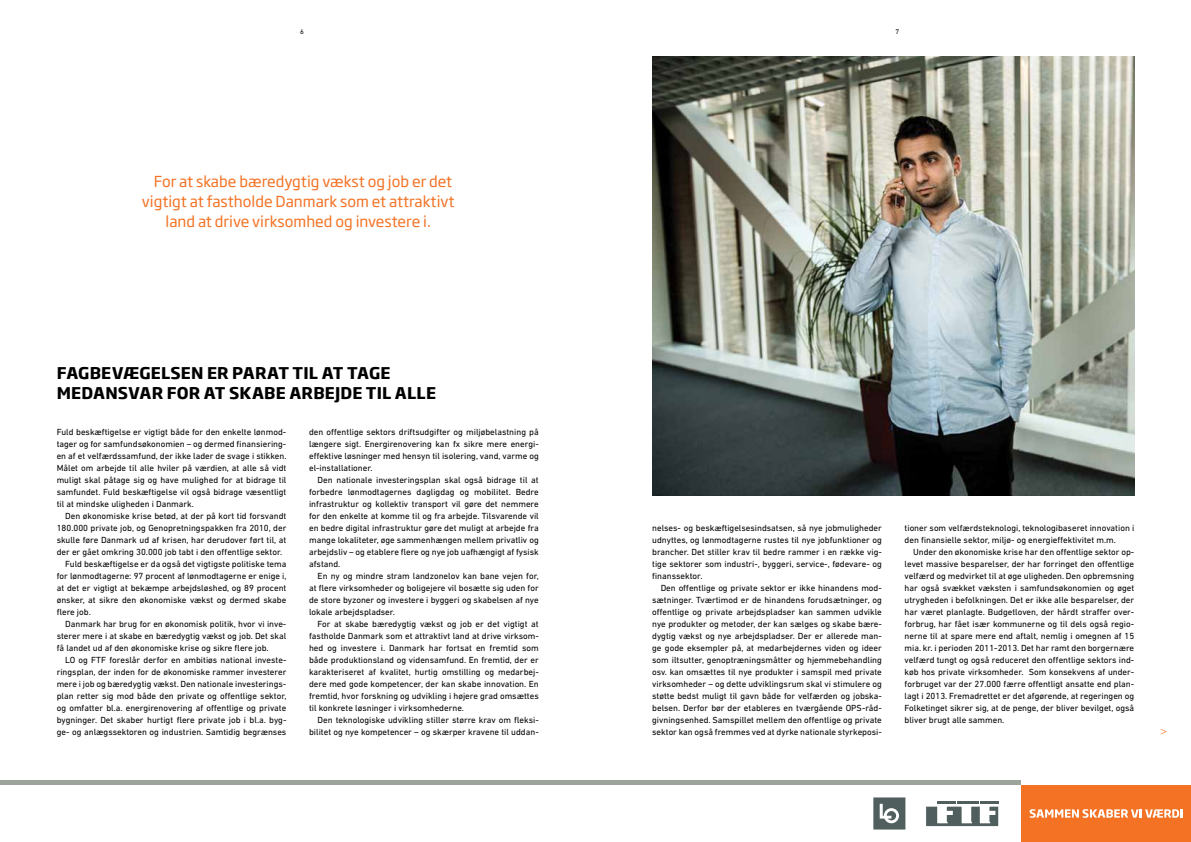
<style>
.page{position:relative;width:1191px;height:842px;background:#fff}
.page>*{position:absolute;margin:0;border:0;box-sizing:border-box;transform-origin:0 0}
.t1{font:700 16px/20px "Soho Gothic Pro";letter-spacing:.01em;color:#000}
.t2{font:15px "Soho Gothic Pro";color:#f37224}
.t3{font:9px/12px "DIN Next LT Pro";color:#000;text-align:justify}
.t4{font:7px "DIN Next LT Pro";color:#000}
</style>
<div class="page">
<img style="left:652px;top:57px;width:482px;height:438px">
<svg style="left:1160px;top:729px;width:6px;height:5px"></svg>
<hr style="left:0;top:780px;width:1020px;height:4px;background:#9da49c">
<hr style="left:937px;top:801px;width:18px;height:3px;background:#505f5d">
<hr style="left:957px;top:801px;width:21px;height:3px;background:#505f5d">
<hr style="left:979px;top:801px;width:19px;height:3px;background:#505f5d">
<svg style="left:926px;top:807px;width:72px;height:19px"></svg>
<svg style="left:873px;top:797px;width:32px;height:32px"></svg>
<div style="left:1021px;top:785px;width:170px;height:57px;background:#f37224"></div>
<svg style="left:1029px;top:809px;width:153px;height:9px"></svg>
<p class="t4" style="left:300px;top:27px;width:5px">6</p>
<p class="t4" style="left:895px;top:27px;width:5px">7</p>
<h2 class="t2" style="left:154px;top:169px;width:300px">For at skabe bæredygtig vækst og job er det</h2>
<h2 class="t2" style="left:142px;top:189px;width:314px">vigtigt at fastholde Danmark som et attraktivt</h2>
<h2 class="t2" style="left:165px;top:209px;width:267px">land at drive virksomhed og investere i.</h2>
<h1 class="t1" style="left:57px;top:362px;width:381px">FAGBEVÆGELSEN ER PARAT TIL AT TAGE<br>MEDANSVAR FOR AT SKABE ARBEJDE TIL ALLE</h1>
<p class="t3" style="left:57px;top:426px;width:231px">Fuld beskæftigelse er vigtigt både for den enkelte lønmod&shy;tager og for samfundsøkonomien – og dermed finansiering&shy;en af et velfærdssamfund, der ikke lader de svage i stikken.<br>Målet om arbejde til alle hviler på værdien, at alle så vidt muligt skal påtage sig og have mulighed for at bidrage til samfundet. Fuld beskæftigelse vil også bidrage væsentligt til at mindske uligheden i Danmark.</p>
<p class="t3" style="left:65px;top:510px;width:223px">Den økonomiske krise betød, at der på kort tid forsvandt</p>
<p class="t3" style="left:57px;top:522px;width:231px">180.000 private job, og Genopretningspakken fra 2010, der</p>
<p class="t3" style="left:57px;top:534px;width:231px">skulle føre Danmark ud af krisen, har derudover ført til, at</p>
<p class="t3" style="left:57px;top:546px;width:227px">der er gået omkring 30.000 job tabt i den offentlige sektor.</p>
<p class="t3" style="left:65px;top:558px;width:223px">Fuld beskæftigelse er da også det vigtigste politiske tema</p>
<p class="t3" style="left:57px;top:570px;width:231px">for lønmodtagerne: 97 procent af lønmodtagerne er enige i,</p>
<p class="t3" style="left:57px;top:582px;width:231px">at det er vigtigt at bekæmpe arbejdsløshed, og 89 procent</p>
<p class="t3" style="left:57px;top:594px;width:231px">ønsker, at sikre den økonomiske vækst og dermed skabe</p>
<p class="t3" style="left:57px;top:606px;width:36px">flere job.</p>
<p class="t3" style="left:65px;top:618px;width:223px">Danmark har brug for en økonomisk politik, hvor vi inve-</p>
<p class="t3" style="left:57px;top:630px;width:231px">sterer mere i at skabe en bæredygtig vækst og job. Det skal</p>
<p class="t3" style="left:57px;top:642px;width:213px">få landet ud af den økonomiske krise og sikre flere job.</p>
<p class="t3" style="left:65px;top:654px;width:223px">LO og FTF foreslår derfor en ambitiøs national investe-</p>
<p class="t3" style="left:57px;top:666px;width:231px">ringsplan, der inden for de økonomiske rammer investerer</p>
<p class="t3" style="left:57px;top:678px;width:231px">mere i job og bæredygtig vækst. Den nationale investerings-</p>
<p class="t3" style="left:57px;top:690px;width:231px">plan retter sig mod både den private og offentlige sektor,</p>
<p class="t3" style="left:57px;top:702px;width:231px">og omfatter bl.a. energirenovering af offentlige og private</p>
<p class="t3" style="left:57px;top:714px;width:231px">bygninger. Det skaber hurtigt flere private job i bl.a. byg-</p>
<p class="t3" style="left:57px;top:726px;width:231px">ge- og anlægssektoren og industrien. Samtidig begrænses</p>
<p class="t3" style="left:309px;top:426px;width:231px">den offentlige sektors driftsudgifter og miljøbelastning på længere sigt. Energirenovering kan fx sikre mere energi&shy;effektive løsninger med hensyn til isolering, vand, varme og el-installationer.</p>
<p class="t3" style="left:309px;top:474px;width:231px;text-indent:9px">Den nationale investeringsplan skal også bidrage til at forbedre lønmodtagernes dagligdag og mobilitet. Bedre infrastruktur og kollektiv transport vil gøre det nemmere for den enkelte at komme til og fra arbejde. Tilsvarende vil en bedre digital infrastruktur gøre det muligt at arbejde fra mange lokaliteter, øge sammenhængen mellem privatliv og arbejdsliv – og etablere flere og nye job uafhængigt af fysisk afstand.</p>
<p class="t3" style="left:309px;top:570px;width:231px;text-indent:9px">En ny og mindre stram landzonelov kan bane vejen for, at flere virksomheder og boligejere vil bosætte sig uden for de store byzoner og investere i byggeri og skabelsen af nye lokale arbejdspladser.</p>
<p class="t3" style="left:309px;top:618px;width:231px;text-indent:9px">For at skabe bæredygtig vækst og job er det vigtigt at fastholde Danmark som et attraktivt land at drive virksom&shy;hed og investere i. Danmark har fortsat en fremtid som både produktionsland og vidensamfund. En fremtid, der er karakteriseret af kvalitet, hurtig omstilling og medarbej&shy;dere med gode kompetencer, der kan skabe innovation. En fremtid, hvor forskning og udvikling i højere grad omsættes til konkrete løsninger i virksomhederne.</p>
<p class="t3" style="left:309px;top:714px;width:231px;text-align:right">Den teknologiske udvikling stiller større krav om fleksi&shy;bilitet og nye kompetencer – og skærper kravene til uddan-</p>
<p class="t3" style="left:652px;top:522px;width:231px">nelses- og beskæftigelsesindsatsen, så nye jobmuligheder udnyttes, og lønmodtagerne rustes til nye jobfunktioner og brancher. Det stiller krav til bedre rammer i en række vig&shy;tige sektorer som industri-, byggeri, service-, fødevare- og finanssektor.</p>
<p class="t3" style="left:652px;top:582px;width:231px;text-indent:9px">Den offentlige og private sektor er ikke hinandens mod&shy;sætninger. Tværtimod er de hinandens forudsætninger, og offentlige og private arbejdspladser kan sammen udvikle nye produkter og metoder, der kan sælges og skabe bære&shy;dygtig vækst og nye arbejdspladser. Der er allerede man&shy;ge gode eksempler på, at medarbejdernes viden og ideer som iltsutter, genoptræningsmåtter og hjemmebehandling osv. kan omsættes til nye produkter i samspil med private virksomheder – og dette udviklingsrum skal vi stimulere og støtte bedst muligt til gavn både for velfærden og jobska&shy;belsen. Derfor bør der etableres en tværgående OPS-råd&shy;givningsenhed. Samspillet mellem den offentlige og private sektor kan også fremmes ved at dyrke nationale styrkeposi-</p>
<p class="t3" style="left:904px;top:522px;width:231px">tioner som velfærdsteknologi, teknologibaseret innovation i den finansielle sektor, miljø- og energieffektivitet m.m.</p>
<p class="t3" style="left:904px;top:546px;width:231px;text-indent:9px">Under den økonomiske krise har den offentlige sektor op&shy;levet massive besparelser, der har forringet den offentlige velfærd og medvirket til at øge uligheden. Den opbremsning har også svækket væksten i samfundsøkonomien og øget utrygheden i befolkningen. Det er ikke alle besparelser, der har været planlagte. Budgetloven, der hårdt straffer over&shy;forbrug, har fået især kommunerne og til dels også regio&shy;nerne til at spare mere end aftalt, nemlig i omegnen af 15 mia. kr. i perioden 2011-2013. Det har ramt den borgernære velfærd tungt og også reduceret den offentlige sektors ind&shy;køb hos private virksomheder. Som konsekvens af under&shy;forbruget var der 27.000 færre offentligt ansatte end plan&shy;lagt i 2013. Fremadrettet er det afgørende, at regeringen og Folketinget sikrer sig, at de penge, der bliver bevilget, også bliver brugt alle sammen.</p>
</div>
